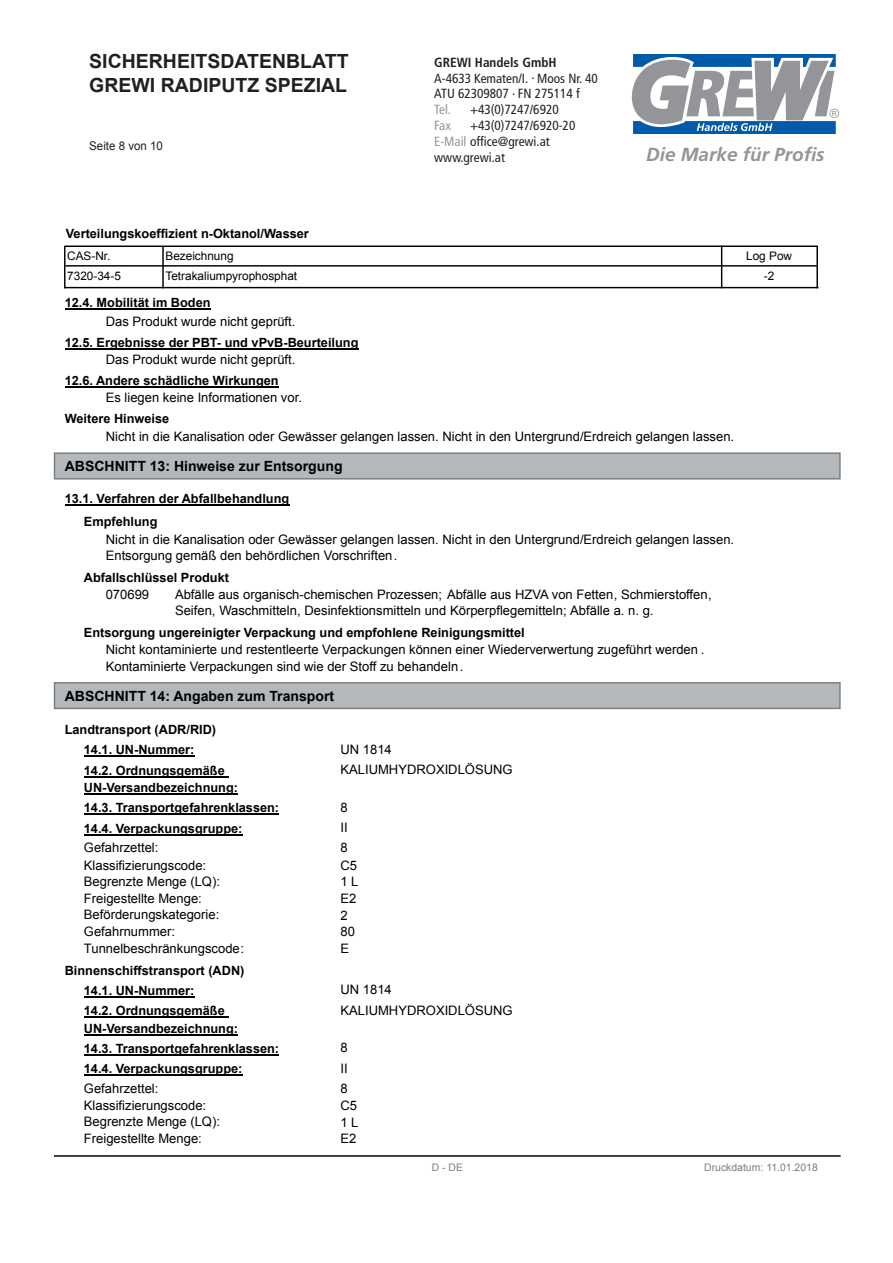
<style>
.page{position:relative;width:893px;height:1263px;background:#fff}
.page>*{position:absolute;margin:0;border:0;box-sizing:border-box;transform-origin:0 0}
.t1{font:700 19.5px/23.4px "Arial";color:#231f20}
.t2{font:italic 700 18.9px "Frutiger";color:#939598}
.t3{font:700 14.1px "Arial";color:#000}
.t4{font:condensed 13.2px/15.9px "Frutiger";color:#231f20}
.t5{font:700 condensed 13.2px "Frutiger";color:#231f20}
.t6{font:condensed 13.2px "Frutiger";letter-spacing:-.02em;color:#939598}
.t7{font:13.05px/16.6px "Arial";color:#000}
.t8{font:700 12.75px/20.2px "Arial";color:#000}
.t9{font:12px "Arial";color:#231f20;scale:.96 1}
.t10{font:11.85px "Arial";color:#000}
.t11{font:10.35px "Arial";color:#7c7d83}
.s1{color:#939598}
</style>
<div class="page">
<div style="left:55px;top:453px;width:785px;height:26px;background:#b5b8bb"></div>
<div style="left:54px;top:452px;width:787px;height:27px;border:1px solid #7c7d83"></div>
<div style="left:55px;top:683px;width:785px;height:25px;background:#b5b8bb"></div>
<div style="left:54px;top:682px;width:787px;height:27px;border:1px solid #7c7d83"></div>
<hr style="left:55px;top:1155px;width:785px;height:2px;background:#000">
<svg style="left:65px;top:245px;width:753px;height:44px"></svg>
<hr style="left:721px;top:246px;width:1px;height:42px;background:#000">
<hr style="left:65px;top:247px;width:1px;height:41px;background:#000">
<hr style="left:162px;top:248px;width:2px;height:40px;background:#000">
<hr style="left:66px;top:265px;width:750px;height:2px;background:#000">
<hr style="left:65px;top:287px;width:753px;height:1px;background:#000">
<hr style="left:65px;top:309px;width:146px;height:1px;background:#000">
<hr style="left:65px;top:348px;width:293px;height:1px;background:#000">
<hr style="left:65px;top:386px;width:214px;height:1px;background:#000">
<hr style="left:65px;top:504px;width:224px;height:1px;background:#000">
<hr style="left:84px;top:756px;width:110px;height:1px;background:#000">
<hr style="left:84px;top:776px;width:144px;height:1px;background:#000">
<hr style="left:84px;top:793px;width:22px;height:2px;background:#000">
<hr style="left:106px;top:793px;width:128px;height:2px;background:#000">
<hr style="left:84px;top:814px;width:32px;height:1px;background:#000">
<hr style="left:116px;top:814px;width:159px;height:1px;background:#000">
<hr style="left:84px;top:834px;width:32px;height:1px;background:#000">
<hr style="left:116px;top:834px;width:122px;height:1px;background:#000">
<hr style="left:84px;top:996px;width:110px;height:2px;background:#000">
<hr style="left:84px;top:1016px;width:144px;height:2px;background:#000">
<svg style="left:84px;top:1034px;width:22px;height:1px"></svg>
<hr style="left:106px;top:1034px;width:128px;height:1px;background:#000">
<hr style="left:84px;top:1054px;width:32px;height:1px;background:#000">
<hr style="left:116px;top:1054px;width:159px;height:1px;background:#000">
<hr style="left:84px;top:1074px;width:32px;height:2px;background:#000">
<hr style="left:116px;top:1074px;width:122px;height:2px;background:#000">
<svg style="left:632px;top:54px;width:207px;height:80px"></svg>
<h1 class="t1" style="left:89px;top:50px;width:261px">SICHERHEITSDATENBLATT<br>GREWI RADIPUTZ SPEZIAL</h1>
<p class="t9" style="left:89px;top:138px;width:78px">Seite 8 von 10</p>
<p class="t5" style="left:434px;top:54px;width:124px">GREWI Handels GmbH</p>
<p class="t4" style="left:434px;top:70px;width:165px">A-4633 Kematen/I. . Moos Nr. 40<br>ATU 62309807 . FN 275114 f</p>
<p class="t6" style="left:434px;top:102px;width:18px">Tel.</p>
<p class="t4" style="left:470px;top:102px;width:90px">+43(0)7247/6920</p>
<p class="t6" style="left:434px;top:118px;width:18px">Fax</p>
<p class="t4" style="left:434px;top:118px;width:143px;text-indent:36px">+43(0)7247/6920-20<br><span class="s1">E-Mail</span> office@grewi.at www.grewi.at</p>
<h2 class="t2" style="left:646px;top:143px;width:180px">Die Marke für Profis</h2>
<p class="t8" style="left:66px;top:224px;width:244px">Verteilungskoeffizient n-Oktanol/Wasser</p>
<p class="t10" style="left:67px;top:248px;width:45px">CAS-Nr.</p>
<p class="t10" style="left:165px;top:248px;width:70px">Bezeichnung</p>
<p class="t10" style="left:746px;top:248px;width:47px">Log Pow</p>
<p class="t10" style="left:67px;top:268px;width:55px">7320-34-5</p>
<p class="t10" style="left:165px;top:268px;width:133px">Tetrakaliumpyrophosphat</p>
<p class="t10" style="left:764px;top:268px;width:12px">-2</p>
<p class="t7" style="left:106px;top:313px;width:191px">Das Produkt wurde nicht geprüft.</p>
<p class="t8" style="left:65px;top:293px;width:147px">12.4. Mobilität im Boden</p>
<p class="t8" style="left:65px;top:332px;width:295px">12.5. Ergebnisse der PBT- und vPvB-Beurteilung</p>
<p class="t7" style="left:106px;top:351px;width:191px">Das Produkt wurde nicht geprüft.</p>
<p class="t7" style="left:106px;top:389px;width:198px">Es liegen keine Informationen vor.</p>
<p class="t8" style="left:65px;top:371px;width:215px">12.6. Andere schädliche Wirkungen</p>
<p class="t8" style="left:65px;top:409px;width:106px">Weitere Hinweise</p>
<p class="t3" style="left:65px;top:457px;width:279px">ABSCHNITT 13: Hinweise zur Entsorgung</p>
<p class="t8" style="left:84px;top:487px;width:207px;line-height:23.7px;text-indent:-19px">13.1. Verfahren der Abfallbehandlung<br>Empfehlung</p>
<p class="t7" style="left:106px;top:531px;width:630px">Nicht in die Kanalisation oder Gewässer gelangen lassen. Nicht in den Untergrund/Erdreich gelangen lassen.<br>Entsorgung gemäß den behördlichen Vorschriften.</p>
<p class="t8" style="left:84px;top:567px;width:147px">Abfallschlüssel Produkt</p>
<p class="t7" style="left:106px;top:586px;width:45px">070699</p>
<p class="t7" style="left:175px;top:586px;width:538px">Abfälle aus organisch-chemischen Prozessen; Abfälle aus HZVA von Fetten, Schmierstoffen,<br>Seifen, Waschmitteln, Desinfektionsmitteln und Körperpflegemitteln; Abfälle a. n. g.</p>
<p class="t7" style="left:106px;top:641px;width:600px">Nicht kontaminierte und restentleerte Verpackungen können einer Wiederverwertung zugeführt werden .<br>Kontaminierte Verpackungen sind wie der Stoff zu behandeln.</p>
<p class="t7" style="left:106px;top:428px;width:630px">Nicht in die Kanalisation oder Gewässer gelangen lassen. Nicht in den Untergrund/Erdreich gelangen lassen.</p>
<p class="t8" style="left:84px;top:622px;width:442px">Entsorgung ungereinigter Verpackung und empfohlene Reinigungsmittel</p>
<p class="t3" style="left:65px;top:687px;width:271px">ABSCHNITT 14: Angaben zum Transport</p>
<p class="t8" style="left:65px;top:720px;width:153px;text-align:center">Landtransport (ADR/RID)<br>14.1. UN-Nummer:</p>
<p class="t7" style="left:340px;top:741px;width:53px">UN 1814</p>
<p class="t8" style="left:84px;top:760px;width:142px">14.2. Ordnungsgemäße</p>
<p class="t7" style="left:340px;top:761px;width:174px">KALIUMHYDROXIDLÖSUNG</p>
<p class="t8" style="left:84px;top:778px;width:197px">UN-Versandbezeichnung:<br>14.3. Transportgefahrenklassen:</p>
<p class="t7" style="left:340px;top:799px;width:9px">8</p>
<p class="t8" style="left:84px;top:818px;width:160px">14.4. Verpackungsgruppe:</p>
<p class="t7" style="left:340px;top:819px;width:9px">II</p>
<p class="t7" style="left:84px;top:839px;width:76px">Gefahrzettel:</p>
<p class="t7" style="left:340px;top:840px;width:9px">8</p>
<p class="t7" style="left:84px;top:857px;width:124px">Klassifizierungscode:</p>
<p class="t7" style="left:340px;top:857px;width:18px">C5</p>
<p class="t7" style="left:84px;top:873px;width:138px">Begrenzte Menge (LQ):</p>
<p class="t7" style="left:340px;top:873px;width:20px">1 L</p>
<p class="t7" style="left:84px;top:890px;width:120px">Freigestellte Menge:</p>
<p class="t7" style="left:340px;top:890px;width:17px">E2</p>
<p class="t7" style="left:84px;top:907px;width:137px">Beförderungskategorie:</p>
<p class="t7" style="left:340px;top:907px;width:9px">2</p>
<p class="t7" style="left:84px;top:923px;width:93px">Gefahrnummer:</p>
<p class="t7" style="left:340px;top:923px;width:16px">80</p>
<p class="t7" style="left:84px;top:940px;width:162px">Tunnelbeschränkungscode:</p>
<p class="t7" style="left:340px;top:940px;width:10px">E</p>
<p class="t8" style="left:84px;top:960px;width:162px;text-indent:-19px">Binnenschiffstransport (ADN)<br>14.1. UN-Nummer:</p>
<p class="t7" style="left:340px;top:982px;width:53px">UN 1814</p>
<p class="t8" style="left:84px;top:1002px;width:156px;line-height:17.2px">14.2. Ordnungsgemäße<br>UN-Versandbezeichnung:</p>
<p class="t7" style="left:340px;top:1002px;width:174px">KALIUMHYDROXIDLÖSUNG</p>
<p class="t8" style="left:84px;top:1038px;width:197px">14.3. Transportgefahrenklassen:</p>
<p class="t7" style="left:340px;top:1039px;width:9px">8</p>
<p class="t8" style="left:84px;top:1059px;width:160px">14.4. Verpackungsgruppe:</p>
<p class="t7" style="left:340px;top:1060px;width:9px">II</p>
<p class="t7" style="left:84px;top:1080px;width:76px">Gefahrzettel:</p>
<p class="t7" style="left:340px;top:1080px;width:9px">8</p>
<p class="t7" style="left:84px;top:1097px;width:124px">Klassifizierungscode:</p>
<p class="t7" style="left:340px;top:1097px;width:18px">C5</p>
<p class="t7" style="left:84px;top:1114px;width:138px">Begrenzte Menge (LQ):</p>
<p class="t7" style="left:340px;top:1114px;width:20px">1 L</p>
<p class="t7" style="left:84px;top:1130px;width:120px">Freigestellte Menge:</p>
<p class="t7" style="left:340px;top:1131px;width:17px">E2</p>
<p class="t11" style="left:432px;top:1160px;width:33px">D - DE</p>
<p class="t11" style="left:704px;top:1160px;width:115px">Druckdatum: 11.01.2018</p>
</div>
